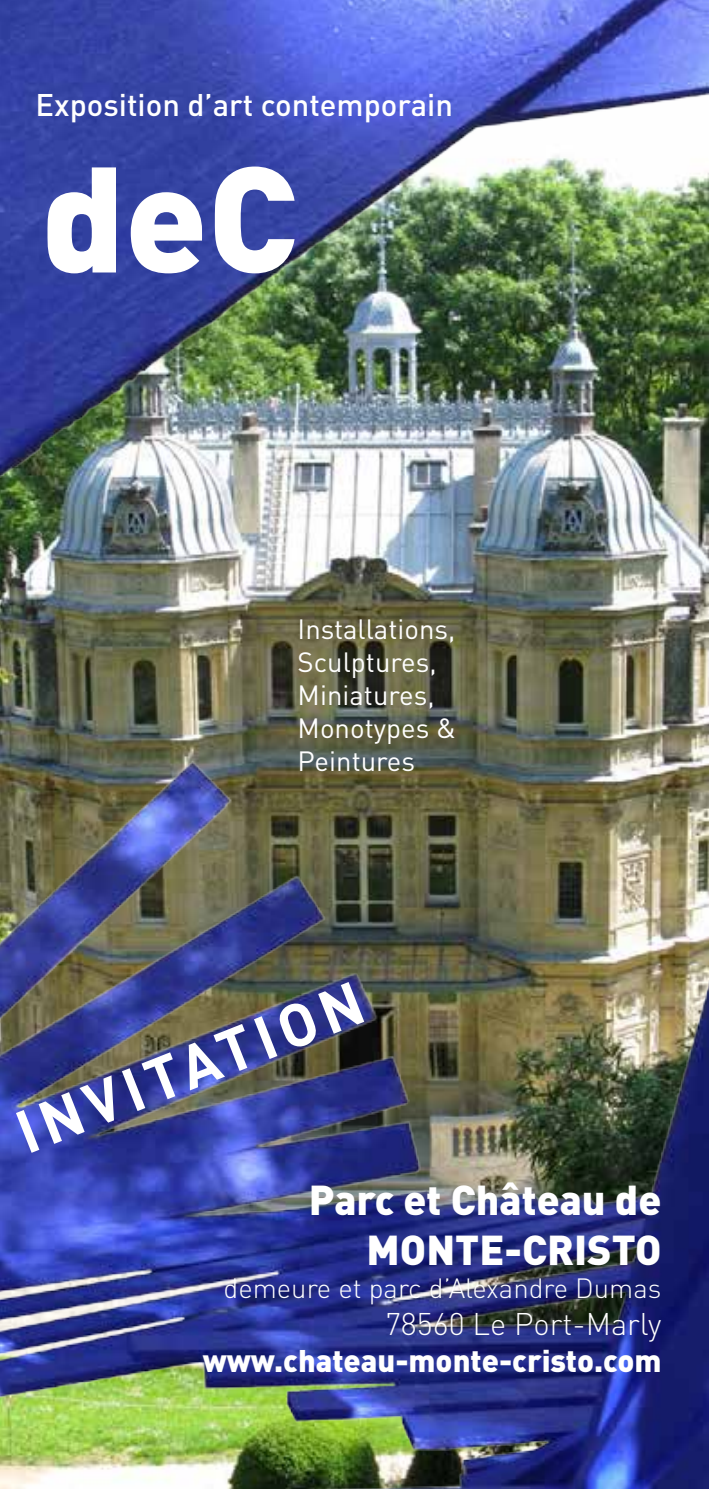
<style>
.page{position:relative;width:709px;height:1489px;background:#fff}
.page>*{position:absolute;margin:0;border:0;box-sizing:border-box;transform-origin:0 0}
.t1{font:900 147.5px "DIN";color:#fff}
.t2{font:700 60px "DIN";color:#fff}
.t3{font:900 41.25px/49.5px "DIN";color:#fff;text-align:right}
.t4{font:900 31px "DIN";color:#fff}
.t5{font:500 31px "DIN";color:#fff}
.t6{font:300 31px "DIN";color:#fff}
.t7{font:27.5px/33px "DIN";color:#fff}
.t8{font:300 27.5px "DIN";color:#fff}
</style>
<div class="page">
<img style="left:0;top:0;width:709px;height:492px">
<img style="left:0;top:492px;width:709px;height:996px">
<p class="t5" style="left:35px;top:85px;width:419px">Exposition d’art contemporain</p>
<h1 class="t1" style="left:41px;top:120px;width:258px">deC</h1>
<p class="t7" style="left:297px;top:612px;width:160px">Installations,<br>Sculptures,<br>Miniatures,<br>Monotypes &amp;<br>Peintures</p>
<h2 class="t2" style="left:5px;top:1096px;width:369px;rotate:-21deg">INVITATION</h2>
<h3 class="t3" style="left:309px;top:1173px;width:354px">Parc et Château de<br>MONTE-CRISTO</h3>
<p class="t8" style="left:223px;top:1270px;width:439px">demeure et parc d’Alexandre Dumas</p>
<p class="t6" style="left:385px;top:1304px;width:278px">78560 Le Port-Marly</p>
<p class="t4" style="left:203px;top:1339px;width:460px">www.chateau-monte-cristo.com</p>
</div>
